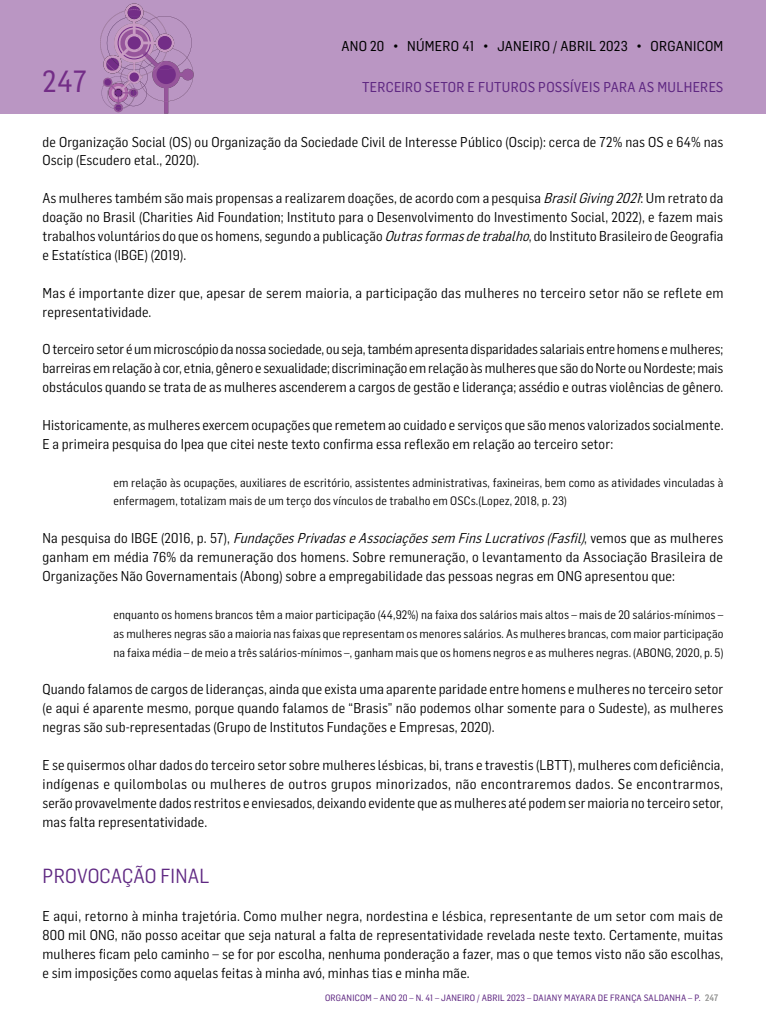
<style>
.page{position:relative;width:766px;height:1021px;background:#fff}
.page>*{position:absolute;margin:0;border:0;box-sizing:border-box;transform-origin:0 0}
.t1{font:30px "Flama Semicondensed Basic";color:#732d87}
.t2{font:20px "Flama Semicondensed";letter-spacing:.01em;color:#5f2882}
.t3{font:14px/18.9px "Flama Semicondensed";letter-spacing:.01em;color:#000;text-align:justify}
.t4{font:14px "Flama Semicondensed Basic";letter-spacing:.02em;color:#5f2882}
.t5{font:14px "Flama Semicondensed Basic";letter-spacing:.02em;color:#000}
.t6{font:12px/18.9px "Flama Semicondensed";letter-spacing:.01em;color:#000}
.t7{font:9px "Flama Semicondensed Basic";letter-spacing:.02em;color:#5f2882}
.s1{font-style:italic}
.s2{color:#9d9d9c}
</style>
<div class="page">
<div style="left:0;top:0;width:765px;height:113px;background:#ba96c3"></div>
<svg style="left:100px;top:3px;width:93px;height:110px"></svg>
<div style="left:158px;top:36px;width:14px;height:14px;background:#732d87;border-radius:50%"></div>
<div style="left:104px;top:79px;width:7px;height:7px;background:#732d87;border-radius:3px"></div>
<div style="left:128px;top:36px;width:13px;height:13px;background:#732d87;border-radius:50%"></div>
<div style="left:115px;top:89px;width:7px;height:7px;background:#732d87;border-radius:3px"></div>
<div style="left:129px;top:72px;width:10px;height:10px;background:#732d87;border-radius:5px"></div>
<h1 class="t1" style="left:43px;top:62px;width:46px">247</h1>
<p class="t5" style="left:341px;top:37px;width:383px">ANO 20 • NÚMERO 41 • JANEIRO / ABRIL 2023 • ORGANICOM</p>
<p class="t4" style="left:362px;top:78px;width:363px">TERCEIRO SETOR E FUTUROS POSSÍVEIS PARA AS MULHERES</p>
<p class="t3" style="left:43px;top:131px;width:682px">de Organização Social (OS) ou Organização da Sociedade Civil de Interesse Público (Oscip): cerca de 72% nas OS e 64% nas<br>Oscip (Escudero et al., 2020).</p>
<p class="t3" style="left:43px;top:188px;width:682px">As mulheres também são mais propensas a realizarem doações, de acordo com a pesquisa <span class="s1">BrasilGiving2021</span>: Um retrato da doação no Brasil (Charities Aid Foundation; Instituto para o Desenvolvimento do Investimento Social, 2022), e fazem mais trabalhos voluntários do que os homens, segundo a publicação <span class="s1">Outrasformasdetrabalho</span>, do Instituto Brasileiro de Geografia e Estatística (IBGE) (2019).</p>
<p class="t3" style="left:43px;top:282px;width:682px">Mas é importante dizer que, apesar de serem maioria, a participação das mulheres no terceiro setor não se reflete em representatividade.</p>
<p class="t3" style="left:43px;top:339px;width:682px">O terceiro setor é um microscópio da nossa sociedade, ou seja, também apresenta disparidades salariais entre homens e mulheres; barreiras em relação à cor, etnia, gênero e sexualidade; discriminação em relação às mulheres que são do Norte ou Nordeste; mais obstáculos quando se trata de as mulheres ascenderem a cargos de gestão e liderança; assédio e outras violências de gênero.</p>
<p class="t3" style="left:43px;top:415px;width:682px">Historicamente, as mulheres exercem ocupações que remetem ao cuidado e serviços que são menos valorizados socialmente.<br>E a primeira pesquisa do Ipea que citei neste texto confirma essa reflexão em relação ao terceiro setor:</p>
<p class="t6" style="left:113px;top:472px;width:611px">em relação às ocupações, auxiliares de escritório, assistentes administrativas, faxineiras, bem como as atividades vinculadas à enfermagem, totalizam mais de um terço dos vínculos de trabalho em OSCs.(Lopez, 2018, p. 23)</p>
<p class="t3" style="left:43px;top:528px;width:682px">N a p e s q u i s a d o I B G E ( 2 0 1 6 , p . 5 7 ) , <span class="s1">FundaçõesPrivadaseAssociaçõessem FinsLucrativos(Fasfil)</span>, v e m o s q u e a s m u l h e r e s ganham em média 76% da remuneração dos homens. Sobre remuneração, o levantamento da Associação Brasileira de Organizações Não Governamentais (Abong) sobre a empregabilidade das pessoas negras em ONG apresentou que:</p>
<p class="t6" style="left:113px;top:604px;width:611px;text-align:justify">enquanto os homens brancos têm a maior participação (44,92%) na faixa dos salários mais altos – mais de 20 salários-mínimos – as mulheres negras são a maioria nas faixas que representam os menores salários. As mulheres brancas, com maior participação na faixa média – de meio a três salários-mínimos –, ganham mais que os homens negros e as mulheres negras. (ABONG, 2020, p. 5)</p>
<p class="t3" style="left:43px;top:679px;width:682px">Quando falamos de cargos de lideranças, ainda que exista uma aparente paridade entre homens e mulheres no terceiro setor (e aqui é aparente mesmo, porque quando falamos de “Brasis” não podemos olhar somente para o Sudeste), as mulheres negras são sub-representadas (Grupo de Institutos Fundações e Empresas, 2020).</p>
<p class="t3" style="left:43px;top:754px;width:682px">E se quisermos olhar dados do terceiro setor sobre mulheres lésbicas, bi, trans e travestis (LBTT), mulheres com deficiência, indígenas e quilombolas ou mulheres de outros grupos minorizados, não encontraremos dados. Se encontrarmos, serão provavelmente dados restritos e enviesados, deixando evidente que as mulheres até podem ser maioria no terceiro setor, mas falta representatividade.</p>
<h2 class="t2" style="left:43px;top:863px;width:168px">PROVOCAÇÃO FINAL</h2>
<p class="t3" style="left:43px;top:906px;width:682px">E aqui, retorno à minha trajetória. Como mulher negra, nordestina e lésbica, representante de um setor com mais de 800 mil ONG, não posso aceitar que seja natural a falta de representatividade revelada neste texto. Certamente, muitas mulheres ficam pelo caminho – se for por escolha, nenhuma ponderação a fazer, mas o que temos visto não são escolhas, e sim imposições como aquelas feitas à minha avó, minhas tias e minha mãe.</p>
<p class="t7" style="left:325px;top:992px;width:219px">ORGANICOM – ANO 20 – N. 41 – JANEIRO / ABRIL 2023 – DAIAN</p>
<p class="t7" style="left:557px;top:992px;width:29px">Y MAYARA</p>
<p class="t7" style="left:597px;top:992px;width:23px">DE FRAN</p>
<p class="t7" style="left:631px;top:992px;width:24px">ÇA SALDAN</p>
<p class="t7" style="left:675px;top:992px;width:45px">HA – P. <span class="s2">247</span></p>
</div>
